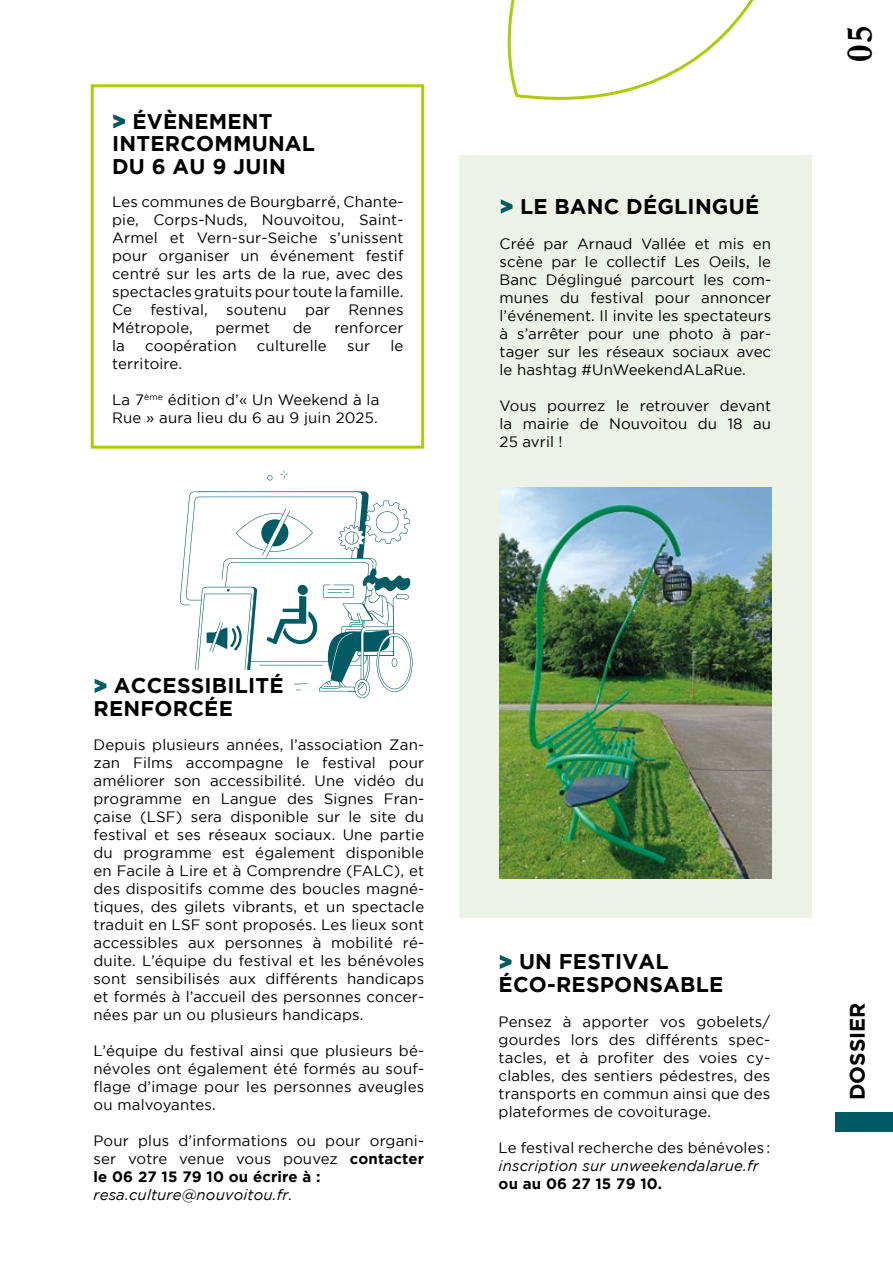
<style>
.page{position:relative;width:893px;height:1263px;background:#fff}
.page>*{position:absolute;margin:0;border:0;box-sizing:border-box;transform-origin:0 0}
.t1{font:700 37.5px "Garamond";color:#000}
.t2{font:700 21.15px/22.5px "Gotham";letter-spacing:.01em;color:#000}
.t3{font:700 21px "Gotham";color:#000}
.t4{font:15px/18px "Gotham";letter-spacing:.01em;color:#000;text-align:justify}
.t5{font:italic 15px "Gotham";letter-spacing:.01em;color:#000}
.t6{font:700 15px "Gotham";letter-spacing:.01em;color:#000}
.s1{color:#025a64}
.s2{font-weight:700}
</style>
<div class="page">
<svg style="left:280px;top:470px;width:8px;height:8px"></svg>
<svg style="left:267px;top:475px;width:6px;height:5px"></svg>
<svg style="left:180px;top:491px;width:232px;height:207px"></svg>
<div style="left:459px;top:155px;width:353px;height:762px;background:#ecf2e6"></div>
<div style="left:836px;top:1113px;width:57px;height:19px;background:#005a64"></div>
<svg style="left:507px;top:0;width:247px;height:100px"></svg>
<div style="left:91px;top:84px;width:333px;height:365px;border:3px solid #afca0b"></div>
<img style="left:500px;top:487px;width:271px;height:392px">
<div style="left:85px;top:670px;width:208px;height:26px;background:#fff"></div>
<h2 class="t2" style="left:112px;top:109px;width:204px"><span class="s1">&gt;</span> ÉVÈNEMENT<br>INTERCOMMUNAL<br>DU 6 AU 9 JUIN</h2>
<p class="t4" style="left:112px;top:193px;width:293px">Les communes de Bourgbarré, Chante&shy;pie, Corps-Nuds, Nouvoitou, Saint-Armel et Vern-sur-Seiche s’unissent pour organiser un événement festif centré sur les arts de la rue, avec des spectacles gratuits pour toute la famille.<br>Ce festival, soutenu par Rennes Métropole,</p>
<p class="t4" style="left:215px;top:319px;width:56px">permet</p>
<p class="t4" style="left:293px;top:319px;width:20px">de</p>
<p class="t4" style="left:334px;top:319px;width:71px">renforcer</p>
<p class="t4" style="left:112px;top:337px;width:14px">la</p>
<p class="t4" style="left:145px;top:337px;width:93px">coopération</p>
<p class="t4" style="left:257px;top:337px;width:71px">culturelle</p>
<p class="t4" style="left:347px;top:337px;width:25px">sur</p>
<p class="t4" style="left:390px;top:337px;width:14px">le</p>
<p class="t4" style="left:112px;top:355px;width:71px">territoire.</p>
<p class="t4" style="left:112px;top:391px;width:269px">La 7<sup>ème</sup> édition d’« Un Weekend à la<br>Rue » aura lieu du 6 au 9 juin 2025.</p>
<h2 class="t2" style="left:500px;top:195px;width:261px"><span class="s1">&gt;</span> LE BANC DÉGLINGUÉ</h2>
<p class="t4" style="left:500px;top:234px;width:273px">Créé par Arnaud Vallée et mis en scène par le collectif Les Oeils, le Banc Déglingué parcourt les com&shy;munes du festival pour annoncer l’événement. Il invite les spectateurs à s’arrêter pour une photo à par&shy;tager sur les réseaux sociaux avec le hashtag #UnWeekendALaRue.</p>
<p class="t4" style="left:500px;top:396px;width:273px">Vous pourrez le retrouver devant la mairie de Nouvoitou du 18 au 25 avril !</p>
<h1 class="t1" style="left:834px;top:62px;width:38px;rotate:-90deg">05</h1>
<h2 class="t2" style="left:94px;top:674px;width:192px"><span class="s1">&gt;</span> ACCESSIBILITÉ<br>RENFORCÉE</h2>
<p class="t4" style="left:94px;top:735px;width:332px">Depuis plusieurs années, l’association Zan&shy;zan Films accompagne le festival pour améliorer son accessibilité. Une vidéo du programme en Langue des Signes Fran&shy;çaise (LSF) sera disponible sur le site du festival et ses réseaux sociaux. Une partie du programme est également disponible en Facile à Lire et à Comprendre (FALC), et des dispositifs comme des boucles magné&shy;tiques, des gilets vibrants, et un spectacle traduit en LSF sont proposés. Les lieux sont accessibles aux personnes à mobilité ré&shy;duite. L’équipe du festival et les bénévoles sont sensibilisés aux différents handicaps et formés à l’accueil des personnes concer&shy;nées par un ou plusieurs handicaps.</p>
<p class="t4" style="left:94px;top:1041px;width:332px">L’équipe du festival ainsi que plusieurs bé&shy;névoles ont également été formés au souf&shy;flage d’image pour les personnes aveugles ou malvoyantes.</p>
<p class="t4" style="left:94px;top:1131px;width:332px">Pour plus d’informations ou pour organi&shy;ser votre venue vous pouvez <span class="s2">contacter le 06 27 15 79 10 ou écrire à :</span></p>
<p class="t5" style="left:94px;top:1186px;width:200px">resa.culture@nouvoitou.fr.</p>
<h2 class="t2" style="left:499px;top:950px;width:226px"><span class="s1">&gt;</span> UN FESTIVAL<br>ÉCO-RESPONSABLE</h2>
<p class="t4" style="left:499px;top:1012px;width:273px">Pensez à apporter vos gobelets/ gourdes lors des différents spec&shy;tacles, et à profiter des voies cy&shy;clables, des sentiers pédestres, des transports en commun ainsi que des plateformes de covoiturage.</p>
<p class="t4" style="left:499px;top:1138px;width:273px">Le festival recherche des bénévoles :</p>
<p class="t5" style="left:499px;top:1157px;width:262px">inscription sur unweekendalarue.fr</p>
<p class="t6" style="left:499px;top:1175px;width:165px">ou au 06 27 15 79 10.</p>
<h3 class="t3" style="left:845px;top:1100px;width:99px;rotate:-90deg">DOSSIER</h3>
</div>
